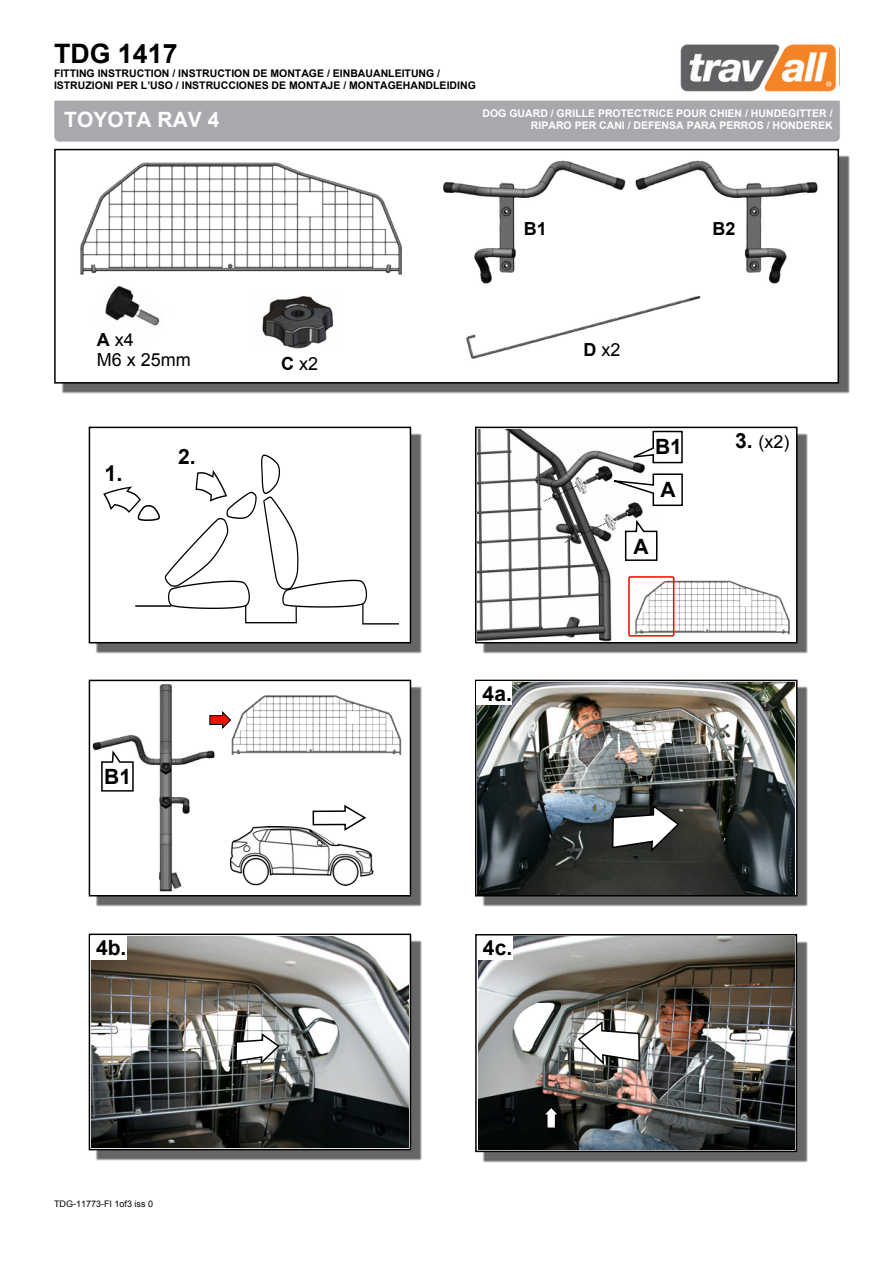
<style>
.page{position:relative;width:893px;height:1263px;background:#fff}
.page>*{position:absolute;margin:0;border:0;box-sizing:border-box;transform-origin:0 0}
.t1{font:700 26.85px "Arial";color:#000}
.t2{font:700 21.9px "Arial";color:#000}
.t3{font:700 21.15px "Arial";color:#fff}
.t4{font:700 21px "Arial";color:#000}
.t5{font:18px/20.7px "Arial";color:#000}
.t6{font:700 18px "Arial";color:#000}
.t7{font:700 10.5px/12px "Arial";color:#000}
.t8{font:700 10.5px/12px "Arial";color:#fff;text-align:right}
.t9{font:9px "Arial";color:#000}
.s1{font-weight:700}
.s2{font-weight:700;font-size:21px}
</style>
<div class="page">
<img style="left:54px;top:46px;width:786px;height:103px">
<img style="left:677px;top:44px;width:162px;height:52px">
<img style="left:475px;top:427px;width:333px;height:227px">
<div style="left:475px;top:427px;width:322px;height:216px;background:#fff;border:2px solid #000"></div>
<img style="left:96px;top:680px;width:325px;height:227px">
<div style="left:89px;top:680px;width:322px;height:216px;background:#fff;border:2px solid #000"></div>
<img style="left:62px;top:149px;width:787px;height:245px">
<div style="left:54px;top:149px;width:785px;height:235px;background:#fff;border:2px solid #000"></div>
<img style="left:89px;top:427px;width:332px;height:227px">
<div style="left:89px;top:427px;width:322px;height:216px;background:#fff;border:2px solid #000"></div>
<img style="left:89px;top:933px;width:332px;height:227px">
<svg style="left:89px;top:933px;width:322px;height:217px;background:#696a69"></svg>
<img style="left:475px;top:934px;width:332px;height:228px">
<svg style="left:475px;top:934px;width:322px;height:218px;background:#565757"></svg>
<div style="left:729px;top:429px;width:30px;height:24px;background:#fff"></div>
<div style="left:759px;top:429px;width:31px;height:24px;background:#fff"></div>
<div style="left:790px;top:429px;width:5px;height:24px;background:#fff"></div>
<img style="left:475px;top:680px;width:333px;height:227px">
<svg style="left:475px;top:680px;width:322px;height:216px;background:#505251"></svg>
<svg style="left:219px;top:711px;width:8px;height:18px"></svg>
<img style="left:230px;top:827px;width:144px;height:58px">
<svg style="left:312px;top:804px;width:55px;height:28px"></svg>
<svg style="left:103px;top:455px;width:296px;height:169px"></svg>
<img style="left:434px;top:138px;width:191px;height:94px">
<img style="left:625px;top:138px;width:201px;height:146px">
<img style="left:455px;top:232px;width:251px;height:162px">
<img style="left:80px;top:162px;width:322px;height:113px">
<img style="left:105px;top:285px;width:55px;height:41px">
<img style="left:261px;top:296px;width:72px;height:53px">
<img style="left:478px;top:429px;width:180px;height:213px">
<img style="left:631px;top:577px;width:164px;height:62px">
<div style="left:628px;top:576px;width:46px;height:61px;border:2px solid #f00"></div>
<svg style="left:543px;top:473px;width:140px;height:89px"></svg>
<svg style="left:625px;top:430px;width:58px;height:34px"></svg>
<img style="left:89px;top:679px;width:130px;height:219px">
<img style="left:227px;top:695px;width:175px;height:60px">
<svg style="left:100px;top:748px;width:34px;height:44px"></svg>
<img style="left:478px;top:682px;width:316px;height:213px">
<div style="left:477px;top:682px;width:35px;height:23px;background:#fff"></div>
<img style="left:91px;top:936px;width:317px;height:211px">
<div style="left:90px;top:936px;width:36px;height:23px;background:#fff"></div>
<img style="left:478px;top:937px;width:316px;height:212px">
<div style="left:477px;top:936px;width:35px;height:24px;background:#fff"></div>
<svg style="left:611px;top:803px;width:69px;height:51px"></svg>
<svg style="left:234px;top:1032px;width:47px;height:34px"></svg>
<svg style="left:577px;top:1020px;width:64px;height:47px"></svg>
<svg style="left:540px;top:1105px;width:22px;height:25px"></svg>
<img style="left:603px;top:513px;width:14px;height:18px">
<img style="left:574px;top:477px;width:13px;height:17px">
<h1 class="t1" style="left:54px;top:43px;width:125px">TDG 1417</h1>
<p class="t7" style="left:54px;top:68px;width:423px">FITTING INSTRUCTION / INSTRUCTION DE MONTAGE / EINBAUANLEITUNG /<br>ISTRUZIONI PER L’USO / INSTRUCCIONES DE MONTAJE / MONTAGEHANDLEIDING</p>
<h3 class="t3" style="left:64px;top:112px;width:157px">TOYOTA RAV 4</h3>
<p class="t8" style="left:482px;top:108px;width:352px">DOG GUARD / GRILLE PROTECTRICE POUR CHIEN / HUNDEGITTER /<br>RIPARO PER CANI / DEFENSA PARA PERROS / HONDEREK</p>
<h3 class="t6" style="left:524px;top:222px;width:25px">B1</h3>
<h3 class="t6" style="left:712px;top:222px;width:25px">B2</h3>
<h3 class="t5" style="left:97px;top:330px;width:96px"><span class="s1">A</span> x4<br>M6 x 25mm</h3>
<h2 class="t2" style="left:104px;top:465px;width:20px">1.</h2>
<h3 class="t4" style="left:178px;top:449px;width:19px">2.</h3>
<h3 class="t5" style="left:281px;top:355px;width:39px"><span class="s1">C</span> x2</h3>
<h3 class="t5" style="left:584px;top:341px;width:39px"><span class="s1">D</span> x2</h3>
<h3 class="t4" style="left:655px;top:439px;width:28px">B1</h3>
<h3 class="t4" style="left:660px;top:482px;width:17px">A</h3>
<h3 class="t4" style="left:634px;top:538px;width:17px">A</h3>
<h3 class="t5" style="left:735px;top:433px;width:56px"><span class="s2">3.</span> (x2)</h3>
<h3 class="t4" style="left:104px;top:769px;width:28px">B1</h3>
<h3 class="t4" style="left:483px;top:685px;width:31px">4a.</h3>
<h3 class="t4" style="left:96px;top:939px;width:32px">4b.</h3>
<h3 class="t4" style="left:483px;top:940px;width:31px">4c.</h3>
<p class="t9" style="left:54px;top:1200px;width:101px">TDG-11773-FI 1of3 iss 0</p>
</div>
